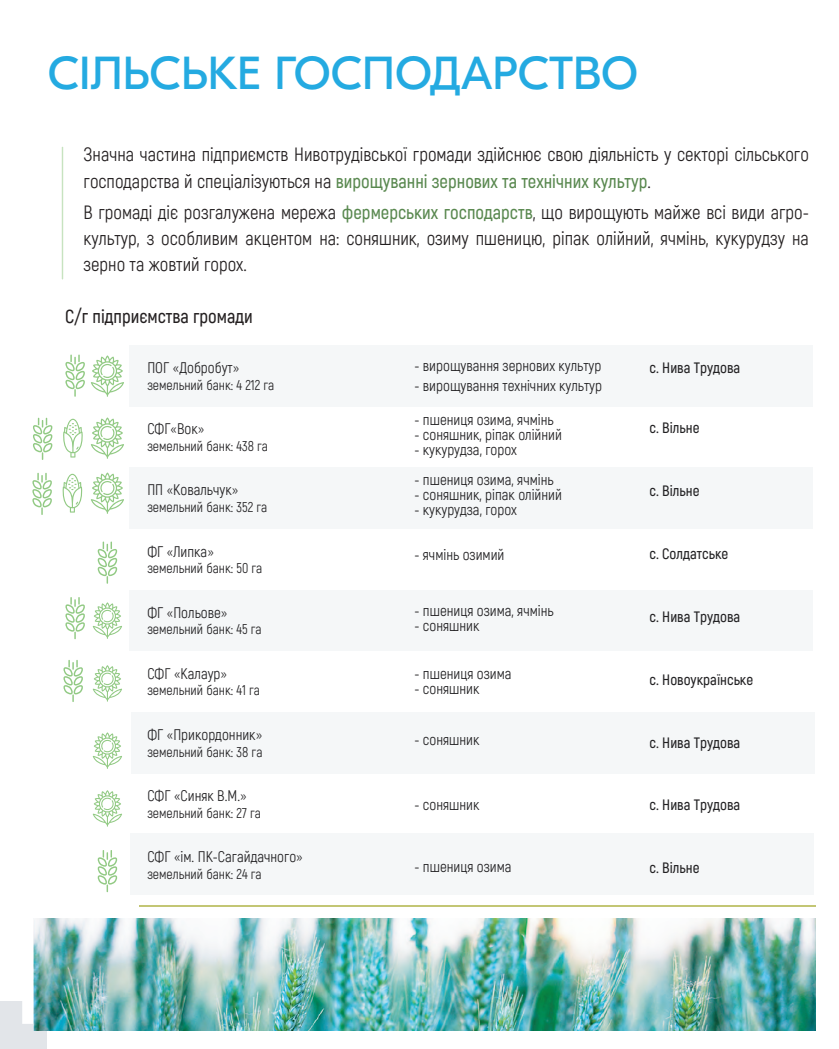
<style>
.page{position:relative;width:839px;height:1049px;background:#fff}
.page>*{position:absolute;margin:0;border:0;box-sizing:border-box;transform-origin:0 0}
.t1{font:46.25px "GT Eesti Pro Display";color:#24aae1}
.t2{font:18.75px/26.2px "Akrobat";color:#231f20}
.t3{font:600 18.75px "Akrobat";color:#231f20}
.t4{font:15px "Akrobat";color:#232224}
.t5{font:600 15px "Akrobat";color:#232224}
.t6{font:13.75px "Akrobat";color:#232224}
.s1{font-weight:600;color:#59884f}
</style>
<div class="page">
<div style="left:61px;top:146px;width:3px;height:134px;background:#92ca84;border:1px solid #fff"></div>
<div style="left:0;top:1001px;width:47px;height:47px;background:#e2e5e9"></div>
<div style="left:22px;top:998px;width:35px;height:26px;background:#fff"></div>
<div style="left:129px;top:590px;width:684px;height:61px;background:#f5f7f8"></div>
<div style="left:129px;top:467px;width:684px;height:62px;background:#f5f7f8"></div>
<div style="left:129px;top:345px;width:684px;height:61px;background:#f5f7f8"></div>
<svg style="left:65px;top:354px;width:59px;height:43px"></svg>
<div style="left:131px;top:712px;width:683px;height:61px;background:#f5f7f8"></div>
<svg style="left:97px;top:541px;width:21px;height:43px"></svg>
<svg style="left:93px;top:602px;width:29px;height:37px"></svg>
<svg style="left:65px;top:597px;width:20px;height:42px"></svg>
<svg style="left:93px;top:732px;width:29px;height:37px"></svg>
<svg style="left:63px;top:419px;width:20px;height:38px"></svg>
<svg style="left:33px;top:418px;width:20px;height:42px"></svg>
<div style="left:130px;top:833px;width:683px;height:62px;background:#f5f7f8"></div>
<svg style="left:93px;top:790px;width:29px;height:36px"></svg>
<svg style="left:97px;top:850px;width:21px;height:42px"></svg>
<hr style="left:139px;top:904px;width:676px;height:2px;background:#c3c674">
<svg style="left:91px;top:417px;width:33px;height:42px"></svg>
<svg style="left:62px;top:474px;width:21px;height:38px"></svg>
<svg style="left:32px;top:473px;width:20px;height:42px"></svg>
<svg style="left:91px;top:472px;width:33px;height:42px"></svg>
<svg style="left:93px;top:665px;width:29px;height:36px"></svg>
<svg style="left:63px;top:660px;width:20px;height:42px"></svg>
<img style="left:33px;top:919px;width:782px;height:111px">
<h1 class="t1" style="left:48px;top:48px;width:592px">СІЛЬСЬКЕ ГОСПОДАРСТВО</h1>
<p class="t2" style="left:84px;top:142px;width:727px">Значна частина підприємств Нивотрудівської громади здійснює свою діяльність у секторі сільського господарства й спеціалізуються на <span class="s1">вирощуванні зернових та технічних культур</span>.</p>
<p class="t2" style="left:84px;top:199px;width:727px;text-align:justify">В громаді діє розгалужена мережа <span class="s1">фермерських господарств</span>, що вирощують майже всі види агро&shy;культур, з особливим акцентом на: соняшник, озиму пшеницю, ріпак олійний, ячмінь, кукурудзу на зерно та жовтий горох.</p>
<p class="t3" style="left:65px;top:305px;width:189px">С/г підприємства громади</p>
<p class="t4" style="left:147px;top:359px;width:93px">ПОГ «Добробут»</p>
<p class="t6" style="left:147px;top:377px;width:128px">земельний банк: 4 212 га</p>
<p class="t4" style="left:414px;top:356px;width:188px">- вирощування зернових культур</p>
<p class="t4" style="left:414px;top:376px;width:189px">- вирощування технічних культур</p>
<p class="t5" style="left:649px;top:359px;width:92px">с. Нива Трудова</p>
<p class="t4" style="left:147px;top:420px;width:58px">СФГ«Вок»</p>
<p class="t6" style="left:147px;top:438px;width:122px">земельний банк: 438 га</p>
<p class="t4" style="left:147px;top:481px;width:92px">ПП «Ковальчук»</p>
<p class="t6" style="left:147px;top:499px;width:121px">земельний банк: 352 га</p>
<p class="t4" style="left:147px;top:542px;width:68px">ФГ «Липка»</p>
<p class="t6" style="left:147px;top:560px;width:116px">земельний банк: 50 га</p>
<p class="t4" style="left:147px;top:603px;width:81px">ФГ «Польове»</p>
<p class="t6" style="left:147px;top:621px;width:116px">земельний банк: 45 га</p>
<p class="t4" style="left:147px;top:665px;width:81px">СФГ «Калаур»</p>
<p class="t6" style="left:147px;top:682px;width:114px">земельний банк: 41 га</p>
<p class="t4" style="left:147px;top:726px;width:116px">ФГ «Прикордонник»</p>
<p class="t6" style="left:147px;top:743px;width:117px">земельний банк: 38 га</p>
<p class="t4" style="left:147px;top:787px;width:101px">СФГ «Синяк В.М.»</p>
<p class="t6" style="left:147px;top:805px;width:115px">земельний банк: 27 га</p>
<p class="t4" style="left:147px;top:848px;width:157px">СФГ «ім. ПК-Сагайдачного»</p>
<p class="t6" style="left:147px;top:866px;width:116px">земельний банк: 24 га</p>
<p class="t4" style="left:414px;top:411px;width:141px">- пшениця озима, ячмінь</p>
<p class="t4" style="left:414px;top:426px;width:149px">- соняшник, ріпак олійний</p>
<p class="t4" style="left:414px;top:441px;width:104px">- кукурудза, горох</p>
<p class="t4" style="left:414px;top:471px;width:141px">- пшениця озима, ячмінь</p>
<p class="t4" style="left:414px;top:486px;width:149px">- соняшник, ріпак олійний</p>
<p class="t4" style="left:414px;top:501px;width:104px">- кукурудза, горох</p>
<p class="t4" style="left:414px;top:545px;width:91px">- ячмінь озимий</p>
<p class="t4" style="left:414px;top:601px;width:141px">- пшениця озима, ячмінь</p>
<p class="t4" style="left:414px;top:616px;width:66px">- соняшник</p>
<p class="t4" style="left:414px;top:665px;width:99px">- пшениця озима</p>
<p class="t4" style="left:414px;top:680px;width:66px">- соняшник</p>
<p class="t4" style="left:414px;top:731px;width:66px">- соняшник</p>
<p class="t4" style="left:414px;top:795px;width:66px">- соняшник</p>
<p class="t5" style="left:649px;top:419px;width:51px">с. Вільне</p>
<p class="t5" style="left:649px;top:482px;width:51px">с. Вільне</p>
<p class="t5" style="left:649px;top:545px;width:80px">с. Солдатське</p>
<p class="t5" style="left:649px;top:607px;width:92px">с. Нива Трудова</p>
<p class="t5" style="left:649px;top:670px;width:105px">с. Новоукраїнське</p>
<p class="t5" style="left:649px;top:733px;width:92px">с. Нива Трудова</p>
<p class="t5" style="left:649px;top:796px;width:92px">с. Нива Трудова</p>
<p class="t4" style="left:414px;top:857px;width:99px">- пшениця озима</p>
<p class="t5" style="left:649px;top:859px;width:51px">с. Вільне</p>
</div>
